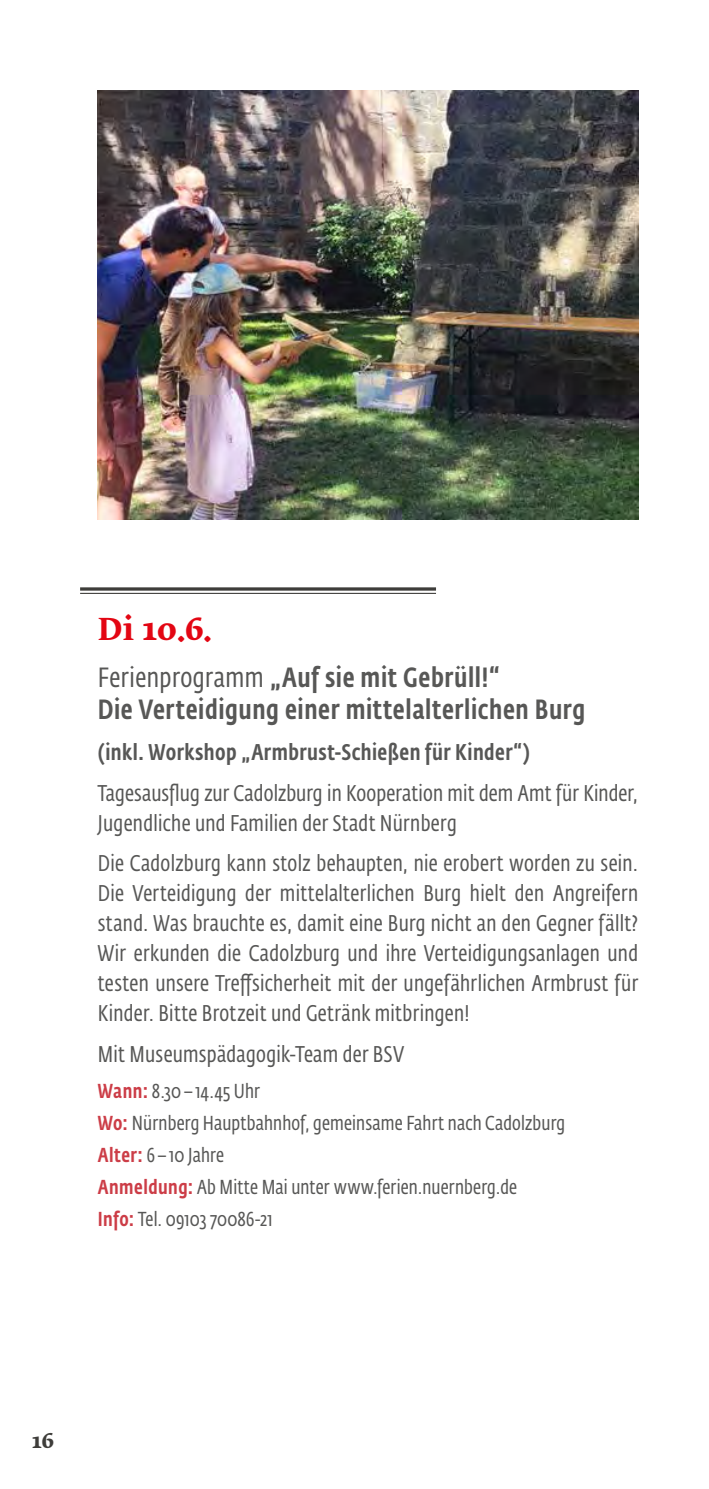
<style>
.page{position:relative;width:709px;height:1489px;background:#fff}
.page>*{position:absolute;margin:0;border:0;box-sizing:border-box;transform-origin:0 0}
.t1{font:700 30px "Fedra Serif B Std";color:#e30613}
.t2{font:500 27.5px/32.5px "Fedra Sans Cond Std";letter-spacing:.025em;color:#575756}
.t3{font:22.5px/30px "Fedra Sans Cond Std";letter-spacing:.015em;color:#575756}
.t4{font:500 22.5px "Fedra Sans Cond Std";letter-spacing:.02em;color:#575756}
.t5{font:20px/32px "Fedra Sans Cond Std";letter-spacing:.01em;color:#575756}
.t6{font:700 20px "Fedra Serif B Pro";color:#3e3d3a}
.s1{font-weight:400}
.s2{font-weight:500;color:#cc3d47}
</style>
<div class="page">
<img style="left:98px;top:90px;width:540px;height:429px">
<hr style="left:80px;top:587px;width:356px;height:3px;background:#3e3d3a">
<hr style="left:80px;top:593px;width:356px;height:1px;background:#3e3d3a">
<h1 class="t1" style="left:98px;top:607px;width:115px">Di 10.6.</h1>
<p class="t2" style="left:98px;top:661px;width:489px"><span class="s1">Ferienprogramm</span> „Auf sie mit Gebrüll!“<br>Die Verteidigung einer mittelalterlichen Burg</p>
<p class="t4" style="left:98px;top:738px;width:433px">(inkl. Workshop „Armbrust-Schießen für Kinder“)</p>
<p class="t3" style="left:98px;top:778px;width:541px">Tagesausflug zur Cadolzburg in Kooperation mit dem Amt für Kinder,<br>Jugendliche und Familien der Stadt Nürnberg</p>
<p class="t3" style="left:98px;top:848px;width:541px;text-align:justify">Die Cadolzburg kann stolz behaupten, nie erobert worden zu sein.<br>Die Verteidigung der mittelalterlichen Burg hielt den Angreifern stand. Was brauchte es, damit eine Burg nicht an den Gegner fällt?<br>Wir erkunden die Cadolzburg und ihre Verteidigungsanlagen und testen unsere Treffsicherheit mit der ungefährlichen Armbrust für Kinder. Bitte Brotzeit und Getränk mitbringen!</p>
<p class="t3" style="left:98px;top:1039px;width:307px">Mit Museumspädagogik-Team der BSV</p>
<p class="t5" style="left:98px;top:1074px;width:469px"><span class="s2">Wann:</span> 8.30 – 14.45 Uhr<br><span class="s2">Wo:</span> Nürnberg Hauptbahnhof, gemeinsame Fahrt nach Cadolzburg <span class="s2">Alter:</span> 6–10 Jahre<br><span class="s2">Anmeldung:</span> Ab Mitte Mai unter www.ferien.nuernberg.de<br><span class="s2">Info:</span> Tel. 09103 70086-21</p>
<p class="t6" style="left:32px;top:1428px;width:23px">16</p>
</div>
